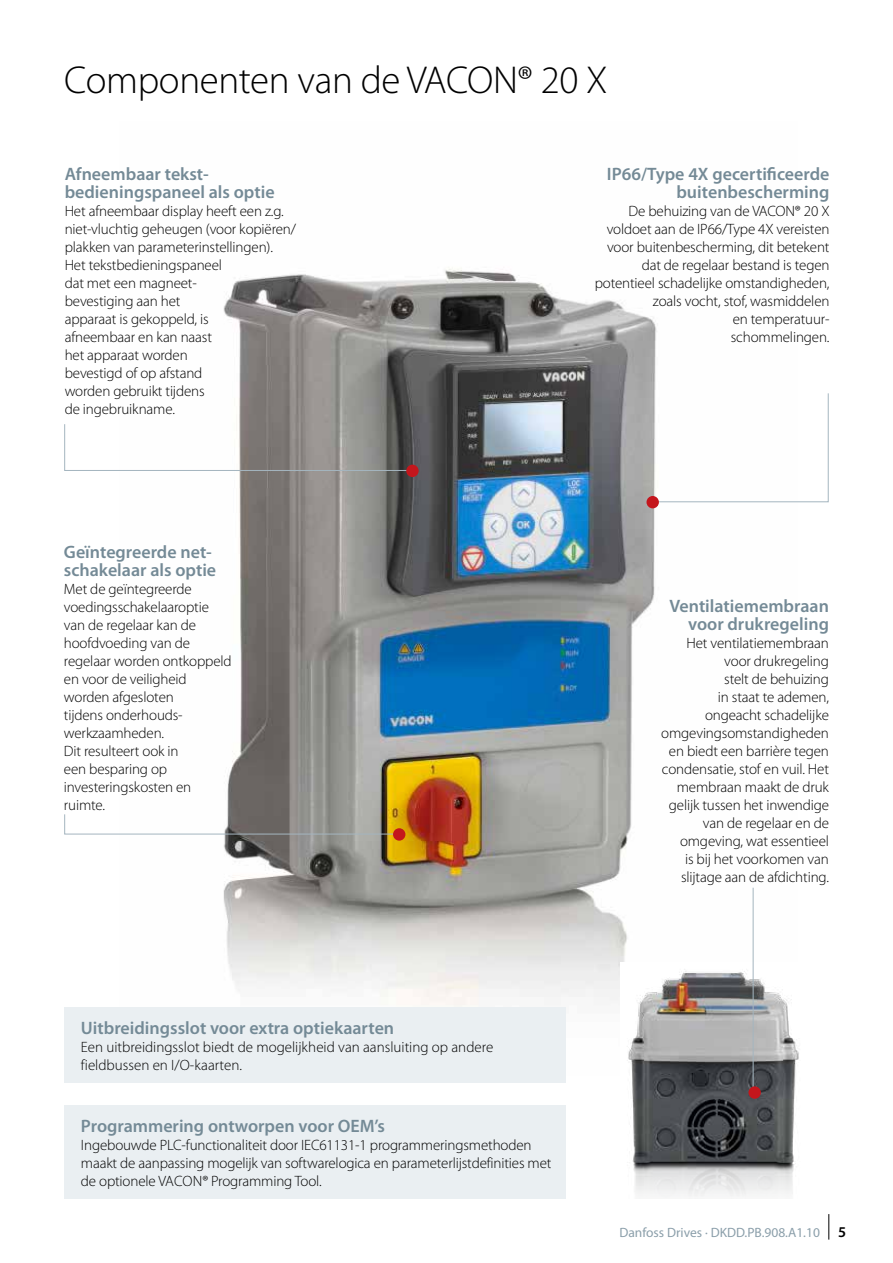
<style>
.page{position:relative;width:893px;height:1263px;background:#fff}
.page>*{position:absolute;margin:0;border:0;box-sizing:border-box;transform-origin:0 0}
.t1{font:300 39px "Myriad Pro";letter-spacing:-.01em;color:#000}
.t2{font:600 18px/18px "Myriad Pro";color:#748a96}
.t3{font:300 15px/18px "Myriad Pro";letter-spacing:-.01em;color:#000}
.t4{font:13.5px "Myriad Pro";color:#8b9faa}
.s1{font-weight:600;font-size:15px;color:#000}
</style>
<div class="page">
<img style="left:120px;top:268px;width:677px;height:740px">
<img style="left:620px;top:962px;width:179px;height:235px">
<svg style="left:64px;top:423px;width:350px;height:48px"></svg>
<svg style="left:64px;top:814px;width:336px;height:21px"></svg>
<svg style="left:650px;top:393px;width:179px;height:109px"></svg>
<div style="left:406px;top:465px;width:13px;height:12px;background:#c4161c;border-radius:50%"></div>
<hr style="left:753px;top:888px;width:1px;height:204px;background:#a4b5bf">
<div style="left:646px;top:496px;width:13px;height:12px;background:#c4161c;border-radius:50%"></div>
<div style="left:393px;top:828px;width:12px;height:13px;background:#c4161c;border-radius:50%"></div>
<div style="left:748px;top:1086px;width:13px;height:13px;background:#c4161c;border-radius:50%"></div>
<div style="left:64px;top:1008px;width:502px;height:75px;background:#eaeff2"></div>
<div style="left:64px;top:1106px;width:502px;height:93px;background:#eaeff2"></div>
<svg style="left:828px;top:1214px;width:1px;height:25px"></svg>
<h1 class="t1" style="left:64px;top:57px;width:545px">Componenten van de VACON® 20 X</h1>
<p class="t2" style="left:65px;top:165px;width:211px">Afneembaar tekst&shy;bedieningspaneel als optie</p>
<p class="t3" style="left:65px;top:202px;width:233px">Het afneembaar display heeft een z.g. niet-vluchtig geheugen (voor kopiëren/ plakken van parameterinstellingen).<br>Het tekstbedieningspaneel<br>dat met een magneet-<br>bevestiging aan het<br>apparaat is gekoppeld, is<br>afneembaar en kan naast<br>het apparaat worden<br>bevestigd of op afstand<br>worden gebruikt tijdens<br>de ingebruikname.</p>
<p class="t2" style="left:64px;top:543px;width:154px">Geïntegreerde net&shy;schakelaar als optie</p>
<p class="t3" style="left:64px;top:580px;width:169px">Met de geïntegreerde voedingsschakelaaroptie van de regelaar kan de hoofdvoeding van de regelaar worden ontkoppeld en voor de veiligheid worden afgesloten<br>tijdens onderhouds&shy;werkzaamheden.<br>Dit resulteert ook in<br>een besparing op investeringskosten en ruimte.</p>
<p class="t2" style="left:607px;top:165px;width:224px;text-align:right">IP66/Type 4X gecertificeerde buitenbescherming</p>
<p class="t3" style="left:595px;top:202px;width:236px;text-align:right">De behuizing van de VACON® 20 X voldoet aan de IP66/Type 4X vereisten voor buitenbescherming, dit betekent dat de regelaar bestand is tegen potentieel schadelijke omstandigheden, zoals vocht, stof, wasmiddelen<br>en temperatuur-<br>schommelingen.</p>
<p class="t2" style="left:669px;top:597px;width:161px;text-align:right">Ventilatiemembraan voor drukregeling</p>
<p class="t3" style="left:661px;top:634px;width:169px;text-align:right">Het ventilatiemembraan voor drukregeling<br>stelt de behuizing<br>in staat te ademen, ongeacht schadelijke omgevingsomstandigheden en biedt een barrière tegen condensatie, stof en vuil. Het membraan maakt de druk gelijk tussen het inwendige van de regelaar en de omgeving, wat essentieel<br>is bij het voorkomen van slijtage aan de afdichting.</p>
<p class="t2" style="left:81px;top:1019px;width:315px">Uitbreidingsslot voor extra optiekaarten</p>
<p class="t3" style="left:81px;top:1038px;width:414px">Een uitbreidingsslot biedt de mogelijkheid van aansluiting op andere fieldbussen en I/O-kaarten.</p>
<p class="t2" style="left:81px;top:1117px;width:305px">Programmering ontworpen voor OEM’s</p>
<p class="t3" style="left:81px;top:1136px;width:472px">Ingebouwde PLC-functionaliteit door IEC61131-1 programmeringsmethoden maakt de aanpassing mogelijk van softwarelogica en parameterlijstdefinities met de optionele VACON® Programming Tool.</p>
<p class="t4" style="left:619px;top:1225px;width:228px">Danfoss Drives · DKDD.PB.908.A1.10 <span class="s1">5</span></p>
</div>
